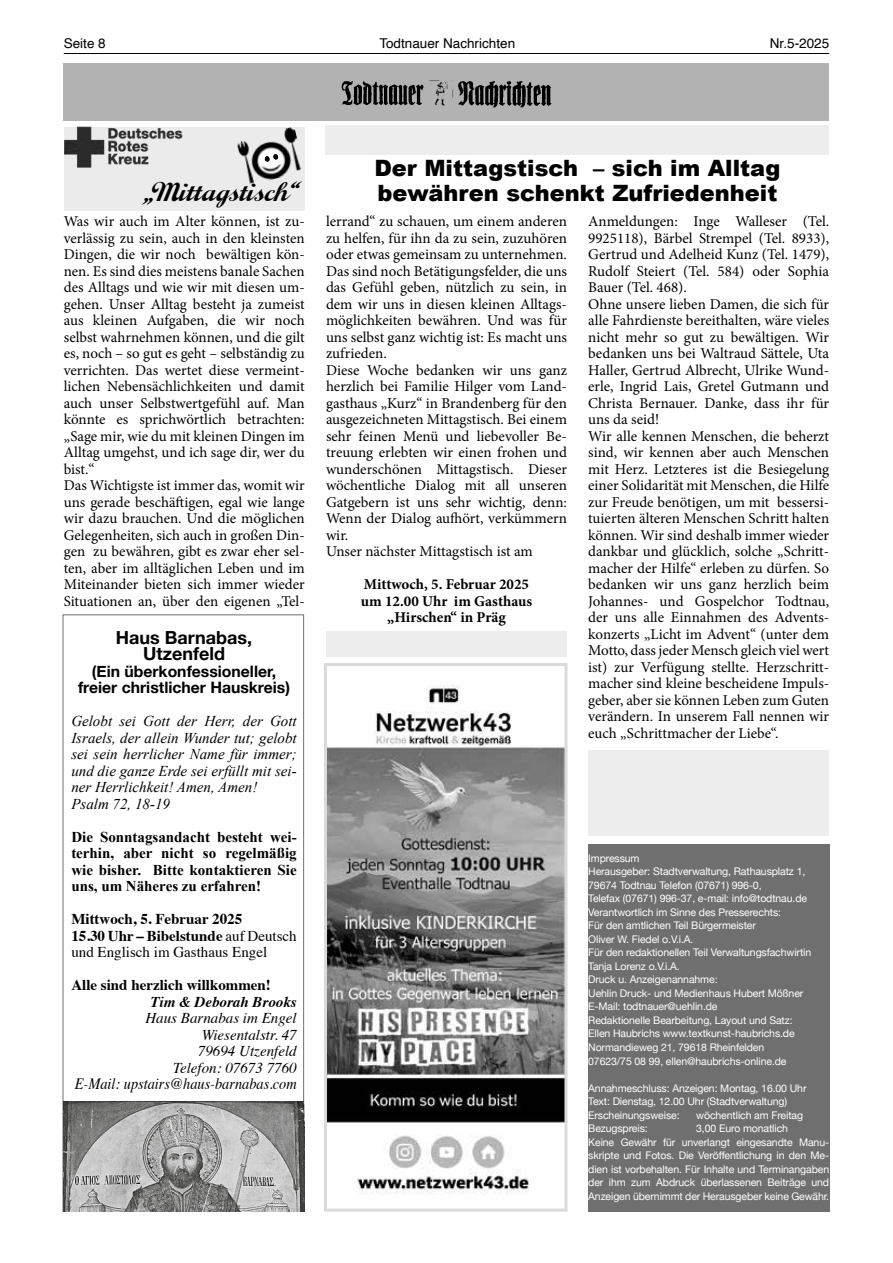
<style>
.page{position:relative;width:893px;height:1263px;background:#fff}
.page>*{position:absolute;margin:0;border:0;box-sizing:border-box;transform-origin:0 0}
.t1{font:30px "Moonshine Script NF";color:#000}
.t2{font:900 22.5px/25.5px "Arial";color:#000}
.t3{font:700 18px/16.5px "Helvetica Neue";color:#000;text-align:center}
.t4{font:700 15.75px/16.5px "Helvetica Neue";color:#000;text-align:center}
.t5{font:italic 15.75px "Times";color:#000;scale:.91 1}
.t6{font:15px/16.5px "Minion Pro";color:#000}
.t7{font:italic 15px/16.5px "Times New Roman";color:#000}
.t8{font:700 15px/16.5px "Times New Roman";color:#000;text-align:justify}
.t9{font:700 15px/16.5px "Times";color:#000}
.t10{font:italic 15px/16.5px "Times";color:#000;text-align:right}
.t11{font:700 15px/16.5px "Minion Pro";color:#000;text-align:center}
.t12{font:italic 700 15px "Times";color:#000}
.t13{font:13.5px "Helvetica";color:#000}
.t14{font:10.5px/13.5px "Helvetica Neue";letter-spacing:-.01em;color:#fff}
.s1{font-weight:400}
</style>
<div class="page">
<hr style="left:64px;top:53px;width:765px;height:1px;background:#000">
<div style="left:64px;top:64px;width:765px;height:57px;background:#b3b2b2"></div>
<img style="left:341px;top:80px;width:211px;height:28px">
<div style="left:64px;top:127px;width:241px;height:83px;background:#ebebeb"></div>
<img style="left:64px;top:126px;width:119px;height:41px">
<img style="left:237px;top:127px;width:64px;height:58px">
<svg style="left:264px;top:154px;width:15px;height:8px"></svg>
<div style="left:326px;top:125px;width:503px;height:30px;background:#ededed"></div>
<div style="left:63px;top:614px;width:241px;height:597px;background:#fff;border:1px solid #706f6f"></div>
<img style="left:64px;top:1101px;width:240px;height:110px">
<img style="left:328px;top:685px;width:235px;height:510px">
<div style="left:324px;top:663px;width:243px;height:548px;border:3px solid #dadada"></div>
<div style="left:326px;top:631px;width:241px;height:26px;background:#ededed"></div>
<div style="left:588px;top:844px;width:241px;height:367px;background:#706f6f"></div>
<div style="left:588px;top:750px;width:241px;height:86px;background:#ededed"></div>
<p class="t13" style="left:64px;top:33px;width:44px">Seite 8</p>
<p class="t13" style="left:379px;top:33px;width:137px">Todtnauer Nachrichten</p>
<p class="t13" style="left:770px;top:33px;width:61px">Nr.5-2025</p>
<h1 class="t1" style="left:142px;top:176px;width:160px">„Mittagstisch“</h1>
<h2 class="t2" style="left:374px;top:154px;width:408px">Der Mittagstisch – sich im Alltag bewähren schenkt Zufriedenheit</h2>
<p class="t6" style="left:64px;top:213px;width:242px">Was wir auch im Alter können, ist zu&shy;verlässig zu sein, auch in den kleinsten Dingen, die wir noch bewältigen kön&shy;nen. Es sind dies meistens banale Sachen des Alltags und wie wir mit diesen um&shy;gehen. Unser Alltag besteht ja zumeist aus kleinen Aufgaben, die wir noch selbst wahrnehmen können, und die gilt es, noch – so gut es geht – selbständig zu verrichten. Das wertet diese vermeint&shy;lichen Nebensächlichkeiten und damit auch unser Selbstwertgefühl auf. Man könnte es sprichwörtlich betrachten: „Sage mir, wie du mit kleinen Dingen im Alltag umgehst, und ich sage dir, wer du bist.“<br>Das Wichtigste ist immer das, womit wir uns gerade beschäftigen, egal wie lange wir dazu brauchen. Und die möglichen Gelegenheiten, sich auch in großen Din&shy;gen zu bewähren, gibt es zwar eher sel&shy;ten, aber im alltäglichen Leben und im Miteinander bieten sich immer wieder Situationen an, über den eigenen „Tel-</p>
<p class="t6" style="left:326px;top:213px;width:242px">lerrand“ zu schauen, um einem anderen zu helfen, für ihn da zu sein, zuzuhören oder etwas gemeinsam zu unternehmen.<br>Das sind noch Betätigungsfelder, die uns das Gefühl geben, nützlich zu sein, in dem wir uns in diesen kleinen Alltags&shy;möglichkeiten bewähren. Und was für uns selbst ganz wichtig ist: Es macht uns zufrieden.<br>Diese Woche bedanken wir uns ganz herzlich bei Familie Hilger vom Land&shy;gasthaus „Kurz“ in Brandenberg für den ausgezeichneten Mittagstisch. Bei einem sehr feinen Menü und liebevoller Be&shy;treuung erlebten wir einen frohen und wunderschönen Mittagstisch. Dieser wöchentliche Dialog mit all unseren Gatgebern ist uns sehr wichtig, denn:<br>Wenn der Dialog aufhört, verkümmern wir.<br>Unser nächster Mittagstisch ist am</p>
<p class="t11" style="left:361px;top:576px;width:173px">Mittwoch, 5. Februar 2025 um 12.00 Uhr im Gasthaus „Hirschen“ in Präg</p>
<p class="t3" style="left:116px;top:629px;width:138px">Haus Barnabas,<br>Utzenfeld</p>
<p class="t4" style="left:78px;top:663px;width:213px">(Ein überkonfessioneller, freier christlicher Hauskreis)</p>
<p class="t7" style="left:71px;top:713px;width:227px">Gelobt sei Gott der Herr, der Gott<br>Israels, der allein Wunder tut; gelobt sei sein herrlicher Name für immer; und die ganze Erde sei erfüllt mit sei&shy;ner Herrlichkeit! Amen, Amen!<br>Psalm 72, 18-19</p>
<p class="t8" style="left:71px;top:828px;width:227px">Die Sonntagsandacht besteht wei&shy;terhin, aber nicht so regelmäßig wie bisher. Bitte kontaktieren Sie uns, um Näheres zu erfahren!</p>
<p class="t9" style="left:71px;top:909px;width:227px">Mittwoch, 5. Februar 2025<br>15.30 Uhr – Bibelstunde <span class="s1">auf Deutsch und Englisch im Gasthaus Engel</span></p>
<p class="t9" style="left:71px;top:975px;width:201px">Alle sind herzlich willkommen!</p>
<p class="t12" style="left:151px;top:988px;width:147px">Tim &amp; Deborah Brooks</p>
<p class="t10" style="left:145px;top:1009px;width:153px">Haus Barnabas im Engel<br>Wiesentalstr. 47<br>79694 Utzenfeld<br>Telefon: 07673 7760</p>
<p class="t5" style="left:75px;top:1070px;width:245px">E-Mail: upstairs@haus-barnabas.com</p>
<p class="t6" style="left:588px;top:213px;width:242px">Anmeldungen: Inge Walleser (Tel.<br>9925118), Bärbel Strempel (Tel. 8933), Gertrud und Adelheid Kunz (Tel. 1479), Rudolf Steiert (Tel. 584) oder Sophia Bauer (Tel. 468).<br>Ohne unsere lieben Damen, die sich für alle Fahrdienste bereithalten, wäre vieles nicht mehr so gut zu bewältigen. Wir bedanken uns bei Waltraud Sättele, Uta Haller, Gertrud Albrecht, Ulrike Wund&shy;erle, Ingrid Lais, Gretel Gutmann und Christa Bernauer. Danke, dass ihr für uns da seid!<br>Wir alle kennen Menschen, die beherzt sind, wir kennen aber auch Menschen mit Herz. Letzteres ist die Besiegelung einer Solidarität mit Menschen, die Hilfe zur Freude benötigen, um mit bessersi&shy;tuierten älteren Menschen Schritt halten können. Wir sind deshalb immer wieder dankbar und glücklich, solche „Schritt&shy;macher der Hilfe“ erleben zu dürfen. So bedanken wir uns ganz herzlich beim Johannes- und Gospelchor Todtnau, der uns alle Einnahmen des Advents&shy;konzerts „Licht im Advent“ (unter dem Motto, dass jeder Mensch gleich viel wert ist) zur Verfügung stellte. Herzschritt&shy;macher sind kleine bescheidene Impuls&shy;geber, aber sie können Leben zum Guten verändern. In unserem Fall nennen wir euch „Schrittmacher der Liebe“.</p>
<p class="t14" style="left:588px;top:852px;width:225px">Impressum<br>Herausgeber: Stadtverwaltung, Rathausplatz 1, 79674 Todtnau Telefon (07671) 996-0,<br>Telefax (07671) 996-37, e-mail: info@todtnau.de Verantwortlich im Sinne des Presserechts:<br>Für den amtlichen Teil Bürgermeister<br>Oliver W. Fiedel o.V.i.A.<br>Für den redaktionellen Teil Verwaltungsfachwirtin Tanja Lorenz o.V.i.A.<br>Druck u. Anzeigenannahme:<br>Uehlin Druck- und Medienhaus Hubert Mößner E-Mail: todtnauer@uehlin.de<br>Redaktionelle Bearbeitung, Layout und Satz:<br>Ellen Haubrichs www.textkunst-haubrichs.de Normandieweg 21, 79618 Rheinfelden<br>07623/75 08 99, ellen@haubrichs-online.de</p>
<p class="t14" style="left:588px;top:1081px;width:220px">Annahmeschluss: Anzeigen: Montag, 16.00 Uhr<br>Text: Dienstag, 12.00 Uhr (Stadtverwaltung)<br>Erscheinungsweise:</p>
<p class="t14" style="left:696px;top:1108px;width:108px">wöchentlich am Freitag</p>
<p class="t14" style="left:588px;top:1122px;width:242px;text-indent:108px">3,00 Euro monatlich<br>Keine Gewähr für unverlangt eingesandte Manu&shy;skripte und Fotos. Die Veröffentlichung in den Me&shy;dien ist vorbehalten. Für Inhalte und Terminangaben der ihm zum Abdruck überlassenen Beiträge und Anzeigen übernimmt der Herausgeber keine Gewähr.</p>
<p class="t14" style="left:588px;top:1122px;width:61px">Bezugspreis:</p>
</div>
